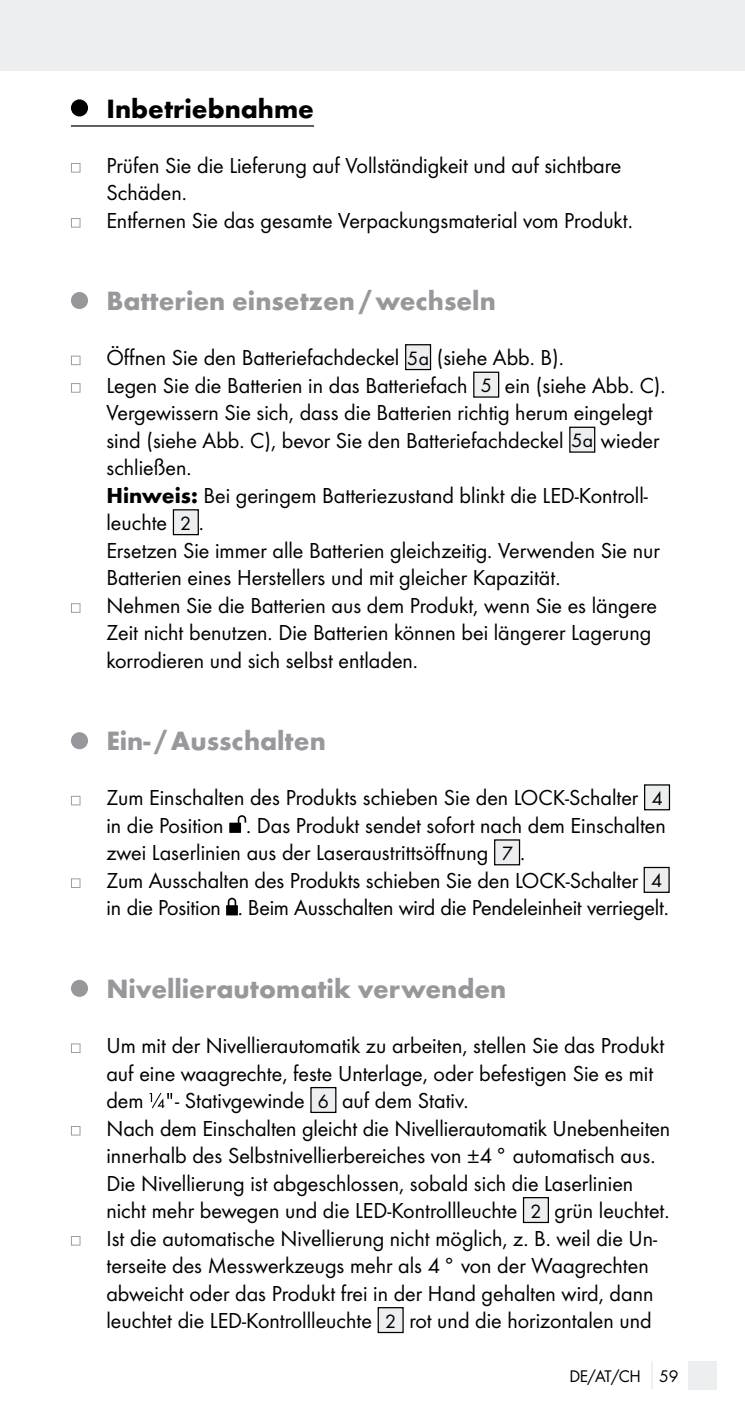
<style>
.page{position:relative;width:745px;height:1418px;background:#fff}
.page>*{position:absolute;margin:0;border:0;box-sizing:border-box;transform-origin:0 0}
.t1{font:700 27.5px "Futura";color:#97979c}
.t2{font:700 27.5px "Futura";color:#000}
.t3{font:22.5px/27.5px "Futura Boo";color:#000}
.t4{font:17.5px "Futura Boo";letter-spacing:-.03em;color:#000}
.s1{font-size:20px}
.s2{font-family:"Futura";font-weight:700}
</style>
<div class="page">
<div style="left:0;top:0;width:744px;height:71px;background:#eceeef"></div>
<div style="left:687px;top:1361px;width:29px;height:28px;background:#eceeef"></div>
<svg style="left:651px;top:1361px;width:1px;height:28px"></svg>
<hr style="left:71px;top:125px;width:243px;height:2px;background:#000">
<div style="left:71px;top:99px;width:17px;height:17px;background:#000;border-radius:50%"></div>
<svg style="left:71px;top:163px;width:9px;height:9px"></svg>
<svg style="left:71px;top:218px;width:9px;height:9px"></svg>
<div style="left:71px;top:292px;width:17px;height:17px;background:#97979c;border-radius:50%"></div>
<svg style="left:71px;top:355px;width:9px;height:10px"></svg>
<div style="left:405px;top:345px;width:25px;height:24px;background:#eceeef"></div>
<div style="left:405px;top:344px;width:26px;height:26px;border:1px solid #000"></div>
<svg style="left:71px;top:383px;width:9px;height:9px"></svg>
<div style="left:473px;top:372px;width:25px;height:25px;background:#eceeef"></div>
<div style="left:473px;top:371px;width:26px;height:27px;border:1px solid #000"></div>
<div style="left:569px;top:427px;width:25px;height:25px;background:#eceeef"></div>
<div style="left:569px;top:426px;width:26px;height:27px;border:1px solid #000"></div>
<div style="left:173px;top:510px;width:25px;height:24px;background:#eceeef"></div>
<div style="left:173px;top:509px;width:26px;height:26px;border:1px solid #000"></div>
<svg style="left:71px;top:603px;width:9px;height:9px"></svg>
<div style="left:71px;top:732px;width:17px;height:17px;background:#97979c;border-radius:50%"></div>
<svg style="left:71px;top:795px;width:9px;height:10px"></svg>
<div style="left:644px;top:785px;width:25px;height:24px;background:#eceeef"></div>
<div style="left:643px;top:784px;width:26px;height:26px;border:1px solid #000"></div>
<svg style="left:229px;top:815px;width:17px;height:18px"></svg>
<div style="left:494px;top:840px;width:25px;height:24px;background:#eceeef"></div>
<div style="left:493px;top:839px;width:27px;height:26px;border:1px solid #000"></div>
<svg style="left:71px;top:878px;width:9px;height:9px"></svg>
<div style="left:643px;top:867px;width:25px;height:25px;background:#eceeef"></div>
<div style="left:643px;top:866px;width:26px;height:27px;border:1px solid #000"></div>
<svg style="left:226px;top:897px;width:12px;height:18px"></svg>
<div style="left:71px;top:979px;width:17px;height:17px;background:#97979c;border-radius:50%"></div>
<svg style="left:71px;top:1043px;width:9px;height:9px"></svg>
<svg style="left:149px;top:1092px;width:23px;height:16px"></svg>
<div style="left:311px;top:1087px;width:24px;height:25px;background:#eceeef"></div>
<div style="left:310px;top:1086px;width:26px;height:27px;border:1px solid #000"></div>
<svg style="left:71px;top:1126px;width:9px;height:9px"></svg>
<div style="left:523px;top:1197px;width:25px;height:25px;background:#eceeef"></div>
<div style="left:522px;top:1196px;width:26px;height:27px;border:1px solid #000"></div>
<svg style="left:71px;top:1236px;width:9px;height:9px"></svg>
<div style="left:378px;top:1307px;width:25px;height:25px;background:#eceeef"></div>
<div style="left:377px;top:1306px;width:26px;height:27px;border:1px solid #000"></div>
<p class="t2" style="left:106px;top:91px;width:209px">Inbetriebnahme</p>
<p class="t3" style="left:106px;top:151px;width:527px">Prüfen Sie die Lieferung auf Vollständigkeit und auf sichtbare<br>Schäden.<br>Entfernen Sie das gesamte Verpackungsmaterial vom Produkt.</p>
<p class="t1" style="left:106px;top:284px;width:390px">Batterien einsetzen/wechseln</p>
<p class="t3" style="left:106px;top:344px;width:560px">Öffnen Sie den Batteriefachdeckel <span class="s1">5a</span> (siehe Abb. B).<br>Legen Sie die Batterien in das Batteriefach <span class="s1">5</span> ein (siehe Abb. C).<br>Vergewissern Sie sich, dass die Batterien richtig herum eingelegt sind (siehe Abb. C), bevor Sie den Batteriefachdeckel <span class="s1">5a</span> wieder schließen.<br><span class="s2">Hinweis:</span> Bei geringem Batteriezustand blinkt die LED-Kontroll&shy;leuchte <span class="s1">2</span> .<br>Ersetzen Sie immer alle Batterien gleichzeitig. Verwenden Sie nur Batterien eines Herstellers und mit gleicher Kapazität.<br>Nehmen Sie die Batterien aus dem Produkt, wenn Sie es längere Zeit nicht benutzen. Die Batterien können bei längerer Lagerung korrodieren und sich selbst entladen.</p>
<p class="t1" style="left:106px;top:724px;width:221px">Ein- /Ausschalten</p>
<p class="t3" style="left:106px;top:784px;width:563px">Zum Einschalten des Produkts schieben Sie den LOCK-Schalter <span class="s1">4 </span>in die Position . Das Produkt sendet sofort nach dem Einschalten zwei Laserlinien aus der Laseraustrittsöffnung <span class="s1">7</span> .<br>Zum Ausschalten des Produkts schieben Sie den LOCK-Schalter <span class="s1">4 </span>in die Position . Beim Ausschalten wird die Pendeleinheit verriegelt.</p>
<p class="t1" style="left:106px;top:971px;width:401px">Nivellierautomatik verwenden</p>
<p class="t3" style="left:106px;top:1031px;width:559px">Um mit der Nivellierautomatik zu arbeiten, stellen Sie das Produkt auf eine waagrechte, feste Unterlage, oder befestigen Sie es mit dem</p>
<p class="t3" style="left:106px;top:1086px;width:565px;text-indent:69px">- Stativgewinde <span class="s1">6</span> auf dem Stativ.<br>Nach dem Einschalten gleicht die Nivellierautomatik Unebenheiten innerhalb des Selbstnivellierbereiches von ±4° automatisch aus.<br>Die Nivellierung ist abgeschlossen, sobald sich die Laserlinien nicht mehr bewegen und die LED-Kontrollleuchte <span class="s1">2</span> grün leuchtet.<br>Ist die automatische Nivellierung nicht möglich, z. B. weil die Un&shy;terseite des Messwerkzeugs mehr als 4° von der Waagrechten abweicht oder das Produkt frei in der Hand gehalten wird, dann leuchtet die LED-Kontrollleuchte <span class="s1">2</span> rot und die horizontalen und</p>
<p class="t4" style="left:569px;top:1365px;width:110px">DE/AT/CH 59</p>
</div>
